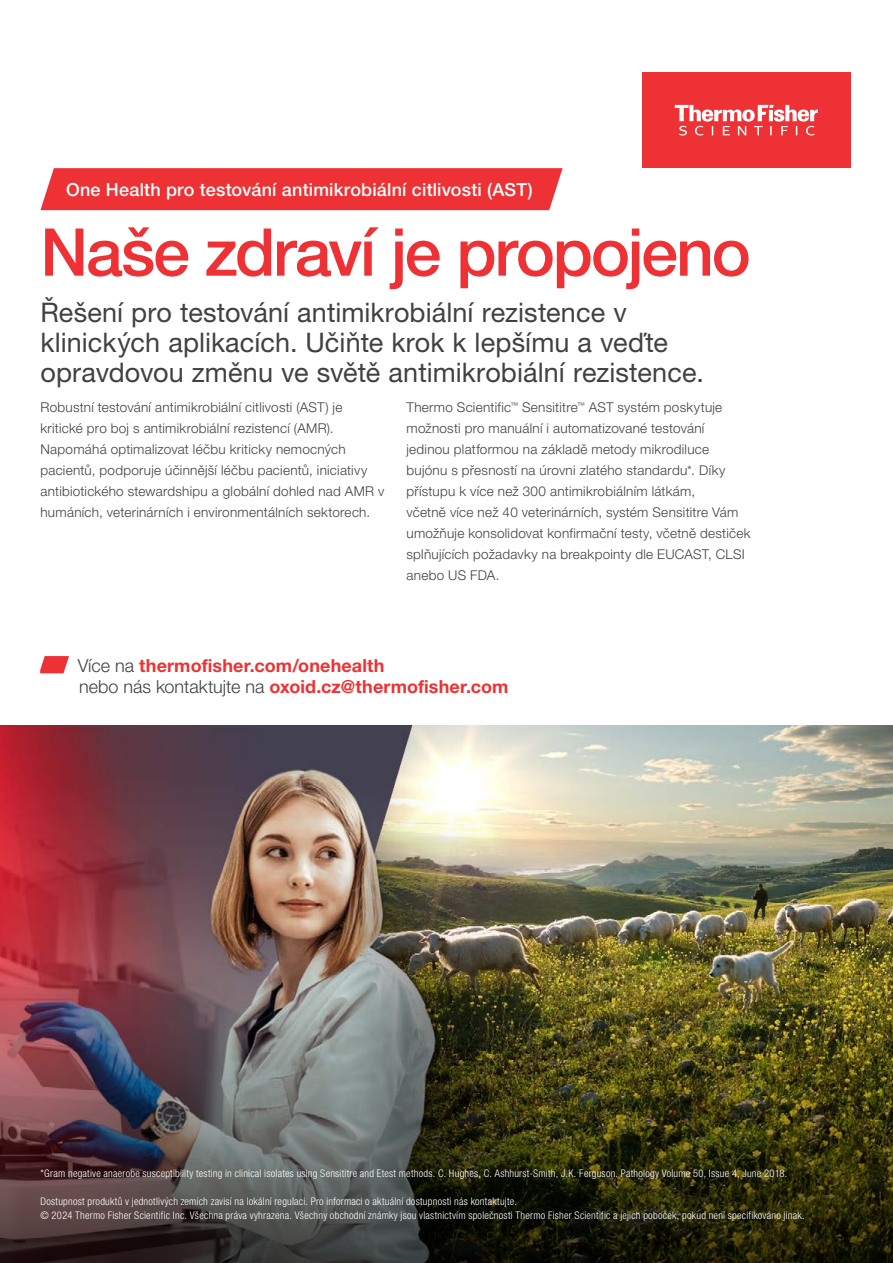
<style>
.page{position:relative;width:893px;height:1263px;background:#fff}
.page>*{position:absolute;margin:0;border:0;box-sizing:border-box;transform-origin:0 0}
.t1{font:500 66px "Helvetica Neue LTW1 G";letter-spacing:-.035em;color:#ee3134}
.t2{font:27px/30px "Helvetica Neue LTW1 G";letter-spacing:.005em;color:#414042}
.t3{font:700 18px/21px "Helvetica Neue LTW1 G";letter-spacing:.005em;color:#ee3134}
.t4{font:500 18px "Helvetica Neue LTW1 G";letter-spacing:.01em;color:#fff}
.t5{font:300 13.5px/21px "Helvetica Neue LTW1 G";letter-spacing:.02em;color:#414042}
.t6{font:300 condensed 10.5px/13.5px "Helvetica Neue LTW1 G";letter-spacing:.025em;color:#fff}
.s1{font-weight:300;color:#414042}
</style>
<div class="page">
<img style="left:0;top:726px;width:893px;height:236px">
<div style="left:40px;top:168px;width:523px;height:42px;background:#ee3134"></div>
<svg style="left:40px;top:656px;width:29px;height:17px"></svg>
<img style="left:0;top:962px;width:893px;height:301px">
<div style="left:642px;top:73px;width:208px;height:95px;background:#ee3134"></div>
<svg style="left:675px;top:105px;width:143px;height:31px"></svg>
<h3 class="t4" style="left:66px;top:178px;width:468px">One Health pro testování antimikrobiální citlivosti (AST)</h3>
<h1 class="t1" style="left:40px;top:212px;width:712px">Naše zdraví je propojeno</h1>
<h2 class="t2" style="left:40px;top:297px;width:665px">Řešení pro testování antimikrobiální rezistence v klinických aplikacích. Učiňte krok k lepšímu a veďte opravdovou změnu ve světě antimikrobiální rezistence.</h2>
<p class="t5" style="left:40px;top:397px;width:346px">Robustní testování antimikrobiální citlivosti (AST) je kritické pro boj s antimikrobiální rezistencí (AMR).<br>Napomáhá optimalizovat léčbu kriticky nemocných pacientů, podporuje účinnější léčbu pacientů, iniciativy antibiotického stewardshipu a globální dohled nad AMR v humáních, veterinárních i environmentálních sektorech.</p>
<p class="t5" style="left:406px;top:397px;width:346px">Thermo Scientific<sup>™</sup> Sensititre<sup>™</sup> AST systém poskytuje možnosti pro manuální i automatizované testování jedinou platformou na základě metody mikrodiluce bujónu s přesností na úrovni zlatého standardu*. Díky přístupu k více než 300 antimikrobiálním látkám,<br>včetně více než 40 veterinárních, systém Sensititre Vám umožňuje konsolidovat konfirmační testy, včetně destiček splňujících požadavky na breakpointy dle EUCAST, CLSI anebo US FDA.</p>
<h3 class="t3" style="left:78px;top:655px;width:432px"><span class="s1">Více na</span> thermofisher.com/onehealth<br><span class="s1">nebo nás kontaktujte na</span> oxoid.cz@thermofisher.com</h3>
<p class="t6" style="left:40px;top:1166px;width:748px">*Gram negative anaerobe susceptibility testing in clinical isolates using Sensititre and Etest methods. C. Hughes, C. Ashhurst-Smith, J.K. Ferguson. Pathology Volume 50, Issue 4, June 2018.</p>
<p class="t6" style="left:40px;top:1195px;width:766px">Dostupnost produktů v jednotlivých zemích zavisí na lokální regulaci. Pro informaci o aktuální dostupnosti nás kontaktujte.<br>© 2024 Thermo Fisher Scientific Inc. Všechna práva vyhrazena. Všechny obchodní známky jsou vlastnictvím společnosti Thermo Fisher Scientific a jejich poboček, pokud není specifikováno jinak.</p>
</div>
